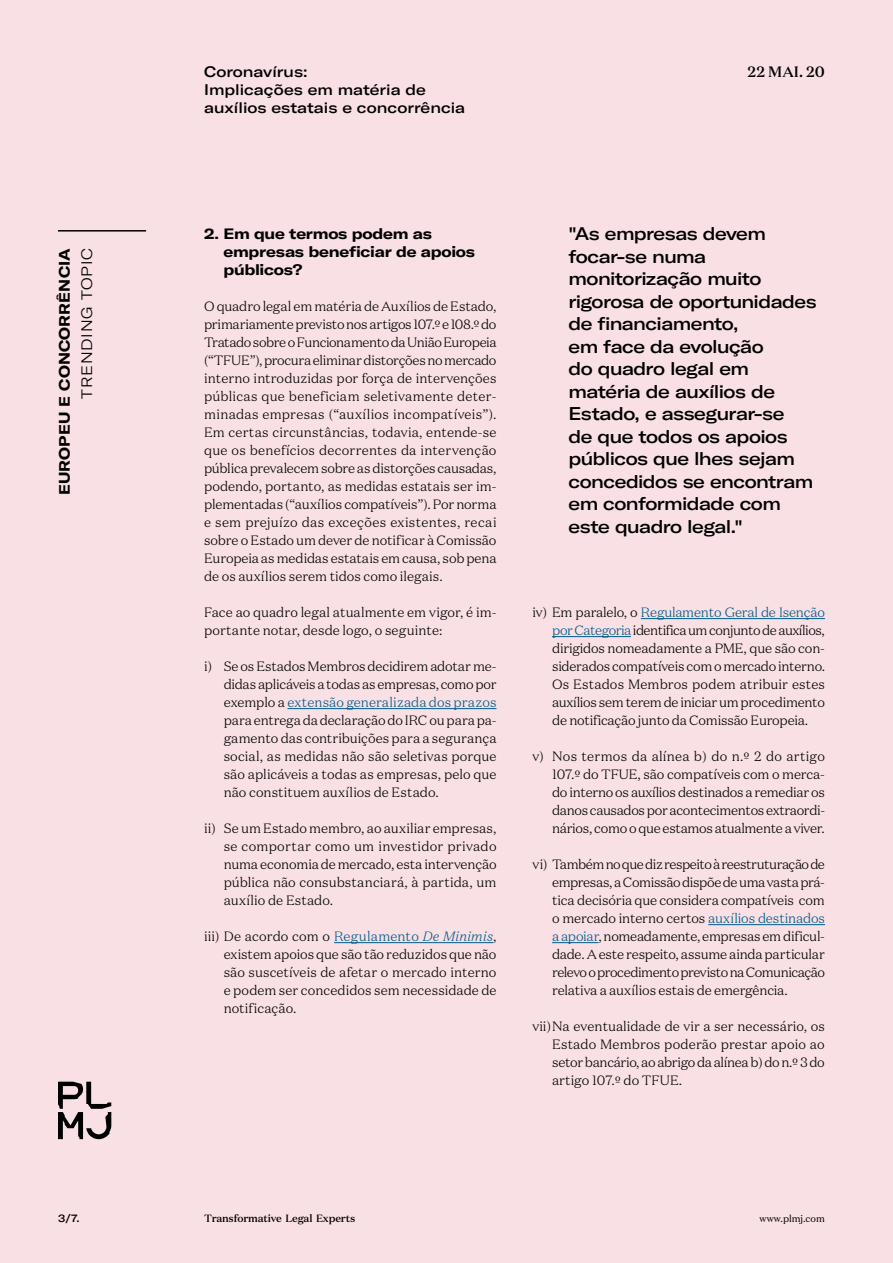
<style>
.page{position:relative;width:893px;height:1263px;background:#f9e0e4}
.page>*{position:absolute;margin:0;border:0;box-sizing:border-box;transform-origin:0 0}
.t1{font:500 expanded 18px/22.5px "GT America";letter-spacing:-.03em;color:#000}
.t2{font:500 expanded 15px/18px "GT America";color:#000}
.t3{font:700 expanded 15px/18px "GT America";letter-spacing:-.015em;color:#000}
.t4{font:700 expanded 15px "GT America";letter-spacing:.01em;color:#000}
.t5{font:300 expanded 15px "GT America";letter-spacing:.05em;color:#000}
.t6{font:500 15px "Domaine Text";color:#000}
.t7{font:300 13.5px/18px "Domaine Text";color:#000;text-align:justify}
.t8{font:500 10.5px "Domaine Text";letter-spacing:-.02em;color:#000}
.t9{font:500 expanded 10.5px "GT America";color:#000}
.t10{font:9.75px "Domaine Text";color:#000}
.s1{color:#005b88}
.s2{font-style:italic;color:#005b88}
</style>
<div class="page">
<hr style="left:287px;top:708px;width:209px;height:1px;background:#005b88">
<hr style="left:334px;top:942px;width:159px;height:1px;background:#005b88">
<hr style="left:641px;top:618px;width:184px;height:1px;background:#005b88">
<hr style="left:552px;top:636px;width:79px;height:1px;background:#005b88">
<hr style="left:708px;top:924px;width:117px;height:1px;background:#005b88">
<hr style="left:552px;top:942px;width:46px;height:1px;background:#005b88">
<hr style="left:58px;top:230px;width:88px;height:2px;background:#000">
<svg style="left:58px;top:1082px;width:53px;height:57px"></svg>
<p class="t4" style="left:55px;top:495px;width:249px;rotate:-90deg">EUROPEU E CONCORRÊNCIA</p>
<p class="t5" style="left:78px;top:399px;width:152px;rotate:-90deg">TRENDING TOPIC</p>
<p class="t9" style="left:58px;top:1211px;width:23px">3/7.</p>
<p class="t2" style="left:204px;top:63px;width:105px">Coronavírus:</p>
<p class="t6" style="left:747px;top:62px;width:79px">22 MAI. 20</p>
<p class="t2" style="left:204px;top:81px;width:263px">Implicações em matéria de auxílios estatais e concorrência</p>
<p class="t3" style="left:223px;top:225px;width:253px;text-indent:-19px">2. Em que termos podem as empresas beneficiar de apoios públicos?</p>
<p class="t7" style="left:204px;top:297px;width:294px">O quadro legal em matéria de Auxílios de Estado, primariamente previsto nos artigos 107.º e 108.º do Tratado sobre o Funcionamento da União Europeia (“TFUE”), procura eliminar distorções no mercado interno introduzidas por força de intervenções públicas que beneficiam seletivamente deter&shy;minadas empresas (“auxílios incompatíveis”).<br>Em certas circunstâncias, todavia, entende-se que os benefícios decorrentes da intervenção pública prevalecem sobre as distorções causadas, podendo, portanto, as medidas estatais ser im&shy;plementadas (“auxílios compatíveis”). Por norma e sem prejuízo das exceções existentes, recai sobre o Estado um dever de notificar à Comissão Europeia as medidas estatais em causa, sob pena de os auxílios serem tidos como ilegais.</p>
<p class="t7" style="left:204px;top:603px;width:294px">Face ao quadro legal atualmente em vigor, é im&shy;portante notar, desde logo, o seguinte:</p>
<p class="t7" style="left:224px;top:657px;width:274px;text-indent:-20px">i) Se os Estados Membros decidirem adotar me&shy;didas aplicáveis a todas as empresas, como por exemplo a <span class="s1">extensão generalizada dos prazos </span>para entrega da declaração do IRC ou para pa&shy;gamento das contribuições para a segurança social, as medidas não são seletivas porque são aplicáveis a todas as empresas, pelo que não constituem auxílios de Estado.</p>
<p class="t7" style="left:224px;top:819px;width:274px;text-indent:-20px">ii) Se um Estado membro, ao auxiliar empresas, se comportar como um investidor privado numa economia de mercado, esta intervenção pública não consubstanciará, à partida, um auxílio de Estado.</p>
<p class="t7" style="left:224px;top:927px;width:274px;text-indent:-20px">iii) De acordo com o <span class="s1">Regulamento</span> <span class="s2">De Minimis</span>, existem apoios que são tão reduzidos que não são suscetíveis de afetar o mercado interno e podem ser concedidos sem necessidade de notificação.</p>
<p class="t1" style="left:568px;top:223px;width:250px">"As empresas devem focar-se numa monitorização muito rigorosa de oportunidades de financiamento,<br>em face da evolução<br>do quadro legal em matéria de auxílios de<br>Estado, e assegurar‑se<br>de que todos os apoios públicos que lhes sejam concedidos se encontram em conformidade com este quadro legal."</p>
<p class="t7" style="left:552px;top:603px;width:274px;text-indent:-20px">iv) Em paralelo, o <span class="s1">Regulamento Geral de Isenção por Categoria</span> identifica um conjunto de auxílios, dirigidos nomeadamente a PME, que são con&shy;siderados compatíveis com o mercado interno.<br>Os Estados Membros podem atribuir estes auxílios sem terem de iniciar um procedimento de notificação junto da Comissão Europeia.</p>
<p class="t7" style="left:552px;top:747px;width:274px;text-indent:-20px">v) Nos termos da alínea b) do n.º 2 do artigo 107.º do TFUE, são compatíveis com o merca&shy;do interno os auxílios destinados a remediar os danos causados por acontecimentos extraordi&shy;nários, como o que estamos atualmente a viver.</p>
<p class="t7" style="left:552px;top:855px;width:274px;text-indent:-20px">vi) Também no que diz respeito à reestruturação de empresas, a Comissão dispõe de uma vasta prá&shy;tica decisória que considera compatíveis com o mercado interno certos <span class="s1">auxílios destinados a apoiar</span>, nomeadamente, empresas em dificul&shy;dade. A este respeito, assume ainda particular relevo o procedimento previsto na Comunicação relativa a auxílios estais de emergência.</p>
<p class="t7" style="left:552px;top:1017px;width:274px;text-indent:-20px">vii)Na eventualidade de vir a ser necessário, os Estado Membros poderão prestar apoio ao setor bancário, ao abrigo da alínea b) do n.º 3 do artigo 107.º do TFUE.</p>
<p class="t8" style="left:204px;top:1211px;width:153px">Transformative Legal Experts</p>
<p class="t10" style="left:760px;top:1212px;width:67px">www.plmj.com</p>
</div>
